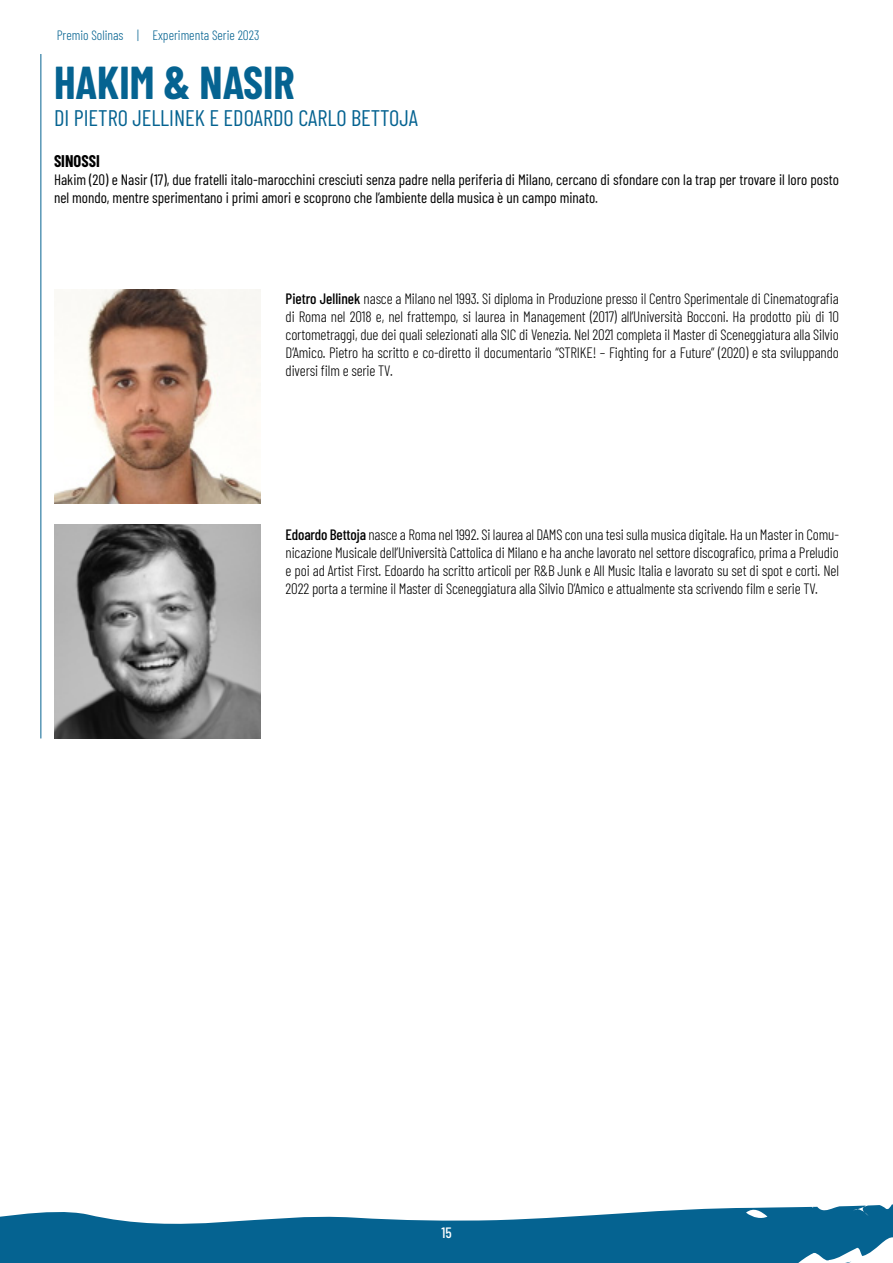
<style>
.page{position:relative;width:893px;height:1263px;background:#fff}
.page>*{position:absolute;margin:0;border:0;box-sizing:border-box;transform-origin:0 0}
.t1{font:700 45px "Barlow Condensed";color:#056391}
.t2{font:22.5px "Barlow Condensed";color:#056391}
.t3{font:700 16.5px "Barlow Condensed";color:#000}
.t4{font:300 15px/18px "Barlow Condensed";letter-spacing:-.01em;color:#000;text-align:justify}
.t5{font:15px/18px "Barlow Condensed";color:#000}
.t6{font:500 15px "Barlow Condensed";color:#fff}
.t7{font:300 13.5px "Barlow Condensed";color:#056391}
.s1{font-weight:500}
</style>
<div class="page">
<svg style="left:0;top:1204px;width:893px;height:59px;fill:#056391"></svg>
<hr style="left:40px;top:54px;width:1px;height:684px;background:#056391">
<img style="left:54px;top:524px;width:206px;height:214px">
<img style="left:54px;top:289px;width:206px;height:214px">
<p class="t7" style="left:57px;top:26px;width:204px">Premio Solinas | Experimenta Serie 2023</p>
<h1 class="t1" style="left:54px;top:51px;width:242px">HAKIM &amp; NASIR</h1>
<h2 class="t2" style="left:54px;top:102px;width:365px">DI PIETRO JELLINEK E EDOARDO CARLO BETTOJA</h2>
<p class="t3" style="left:54px;top:149px;width:47px">SINOSSI</p>
<p class="t5" style="left:54px;top:169px;width:786px">Hakim (20) e Nasir (17), due fratelli italo-marocchini cresciuti senza padre nella periferia di Milano, cercano di sfondare con la trap per trovare il loro posto nel mondo, mentre sperimentano i primi amori e scoprono che l’ambiente della musica è un campo minato.</p>
<p class="t4" style="left:286px;top:289px;width:555px"><span class="s1">Pietro Jellinek</span> nasce a Milano nel 1993. Si diploma in Produzione presso il Centro Sperimentale di Cinematografia di Roma nel 2018 e, nel frattempo, si laurea in Management (2017) all’Università Bocconi. Ha prodotto più di 10 cortometraggi, due dei quali selezionati alla SIC di Venezia. Nel 2021 completa il Master di Sceneggiatura alla Silvio D’Amico. Pietro ha scritto e co-diretto il documentario “STRIKE! – Fighting for a Future” (2020) e sta sviluppando diversi film e serie TV.</p>
<p class="t4" style="left:286px;top:524px;width:555px"><span class="s1">Edoardo Bettoja</span> nasce a Roma nel 1992. Si laurea al DAMS con una tesi sulla musica digitale. Ha un Master in Comu&shy;nicazione Musicale dell’Università Cattolica di Milano e ha anche lavorato nel settore discografico, prima a Preludio e poi ad Artist First. Edoardo ha scritto articoli per R&amp;B Junk e All Music Italia e lavorato su set di spot e corti. Nel 2022 porta a termine il Master di Sceneggiatura alla Silvio D’Amico e attualmente sta scrivendo film e serie TV.</p>
<p class="t6" style="left:441px;top:1222px;width:12px">15</p>
</div>
